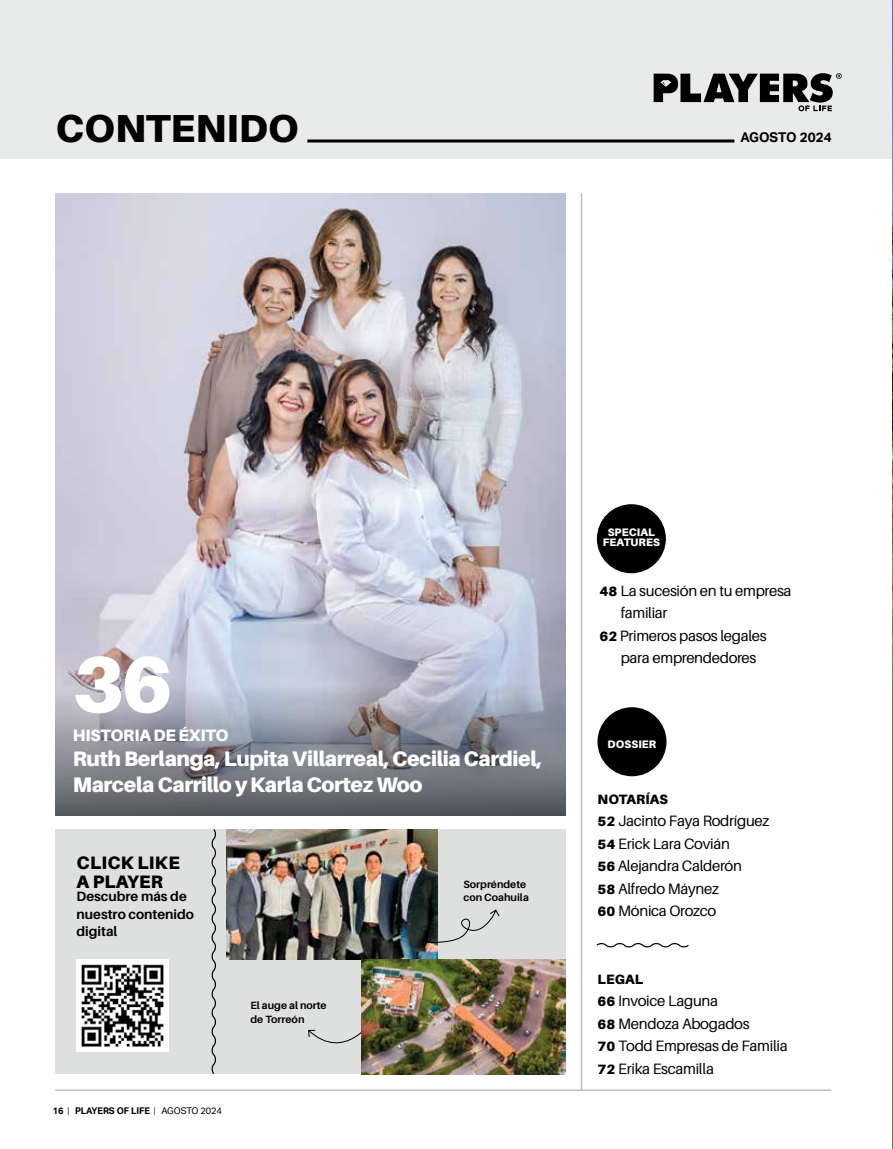
<style>
.page{position:relative;width:893px;height:1149px;background:#fff}
.page>*{position:absolute;margin:0;border:0;box-sizing:border-box;transform-origin:0 0}
.t1{font:900 79.5px "Aileron";color:#fff}
.t2{font:900 39px "Aileron";color:#000}
.t3{font:900 21px/25.5px "Aileron";letter-spacing:-.02em;color:#fff}
.t4{font:900 18px/19.5px "Aileron";letter-spacing:.01em;color:#000}
.t5{font:900 16.5px "Aileron";letter-spacing:-.01em;color:#fff}
.t6{font:15px/22.5px "Aileron";letter-spacing:-.02em;color:#000}
.t7{font:700 13.5px/17.2px "Aileron";color:#000}
.t8{font:900 13.5px "Aileron";letter-spacing:.01em;color:#000}
.t9{font:700 13.5px "Aktiv Grotesk";color:#000}
.t10{font:900 10.95px/9.8px "Aileron";letter-spacing:.01em;color:#fff;text-align:center}
.t11{font:700 10.5px/13.5px "Aileron";color:#000}
.t12{font:700 9.15px "Aktiv Grotesk";letter-spacing:-.01em;color:#000}
.s1{font-weight:300}
.s2{font-weight:400}
.s3{font-weight:900;font-size:13.5px}
</style>
<div class="page">
<img style="left:56px;top:193px;width:510px;height:622px">
<div style="left:0;top:0;width:893px;height:159px;background:#e9eaea"></div>
<svg style="left:654px;top:73px;width:188px;height:38px"></svg>
<hr style="left:307px;top:139px;width:427px;height:3px;background:#000">
<hr style="left:581px;top:193px;width:1px;height:897px;background:#bfc0c1">
<div style="left:55px;top:829px;width:511px;height:244px;background:#dedfdf"></div>
<img style="left:227px;top:829px;width:211px;height:130px">
<svg style="left:427px;top:909px;width:73px;height:34px"></svg>
<svg style="left:210px;top:829px;width:8px;height:245px"></svg>
<img style="left:77px;top:959px;width:91px;height:91px">
<div style="left:597px;top:504px;width:69px;height:69px;background:#000;border-radius:50%"></div>
<div style="left:597px;top:707px;width:69px;height:69px;background:#000;border-radius:50%"></div>
<hr style="left:55px;top:1089px;width:776px;height:1px;background:#bfc0c1">
<svg style="left:308px;top:1029px;width:53px;height:15px"></svg>
<svg style="left:596px;top:943px;width:93px;height:5px"></svg>
<img style="left:361px;top:959px;width:205px;height:114px">
<img style="left:892px;top:0;width:1px;height:1148px">
<h2 class="t2" style="left:56px;top:106px;width:245px">CONTENIDO</h2>
<p class="t9" style="left:740px;top:129px;width:93px">AGOSTO 2024</p>
<h1 class="t1" style="left:73px;top:638px;width:102px">36</h1>
<p class="t5" style="left:73px;top:725px;width:157px">HISTORIA DE ÉXITO</p>
<h3 class="t3" style="left:73px;top:745px;width:471px">Ruth Berlanga, Lupita Villarreal, Cecilia Cardiel,<br>Marcela Carrillo y Karla Cortez Woo</h3>
<p class="t4" style="left:77px;top:852px;width:105px">CLICK LIKE<br>A PLAYER</p>
<p class="t7" style="left:77px;top:887px;width:119px">Descubre más de nuestro contenido digital</p>
<p class="t11" style="left:250px;top:998px;width:78px">El auge al norte de Torreón</p>
<p class="t12" style="left:53px;top:1105px;width:171px">16 <span class="s1">|</span> PLAYERS OF LIFE <span class="s1">|</span> <span class="s2">AGOSTO 2024</span></p>
<p class="t11" style="left:463px;top:877px;width:67px">Sorpréndete con Coahuila</p>
<p class="t10" style="left:603px;top:527px;width:59px">SPECIAL<br>FEATURES</p>
<p class="t6" style="left:599px;top:579px;width:194px"><span class="s3">48</span> La sucesión en tu empresa</p>
<p class="t6" style="left:621px;top:601px;width:48px">familiar</p>
<p class="t6" style="left:599px;top:624px;width:169px"><span class="s3">62</span> Primeros pasos legales</p>
<p class="t6" style="left:621px;top:646px;width:137px">para emprendedores</p>
<p class="t10" style="left:608px;top:738px;width:50px">DOSSIER</p>
<p class="t8" style="left:597px;top:790px;width:72px">NOTARÍAS</p>
<p class="t6" style="left:597px;top:809px;width:174px"><span class="s3">52</span> Jacinto Faya Rodríguez<br><span class="s3">54</span> Erick Lara Covián<br><span class="s3">56</span> Alejandra Calderón<br><span class="s3">58</span> Alfredo Máynez<br><span class="s3">60</span> Mónica Orozco</p>
<p class="t8" style="left:597px;top:970px;width:47px">LEGAL</p>
<p class="t6" style="left:597px;top:989px;width:192px"><span class="s3">66</span> Invoice Laguna<br><span class="s3">68</span> Mendoza Abogados<br><span class="s3">70</span> Todd Empresas de Familia<br><span class="s3">72</span> Erika Escamilla</p>
</div>
